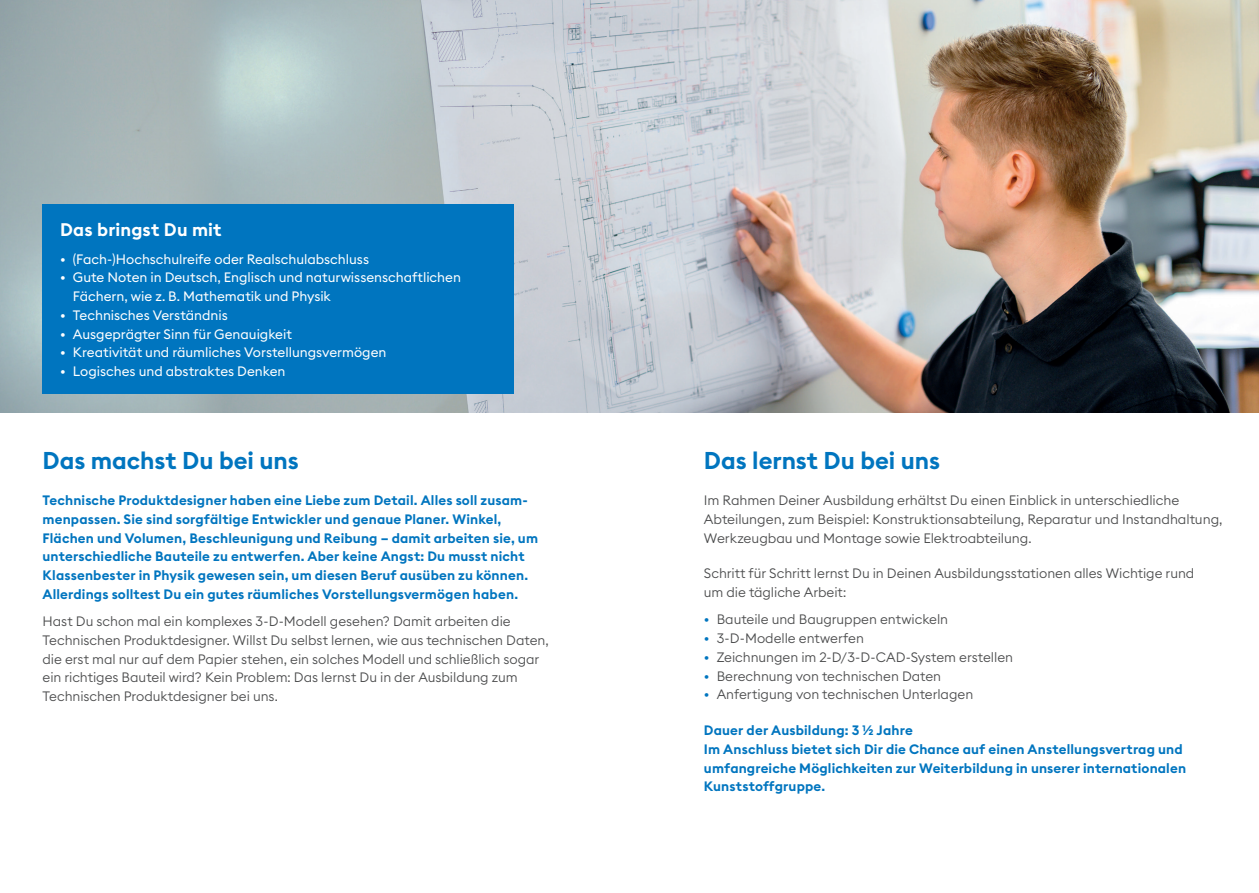
<style>
.page{position:relative;width:1259px;height:893px;background:#fff}
.page>*{position:absolute;margin:0;border:0;box-sizing:border-box;transform-origin:0 0}
.ROE_H2_DE{font:600 24px "Euclid Square";color:#0075bf}
.ROE_H3_DE{font:600 18px "Euclid Square";letter-spacing:.01em;color:#fff}
.ROE_Copy_9_12_5{font:300 13.5px/18.8px "Euclid Square";letter-spacing:-.005em;color:#4b4c4d}
.ROE_Copy_9_12_5-2{font:600 13.5px/18.8px "Euclid Square";letter-spacing:.01em;color:#0075bf}
.ROE_Aufzählung-Negat{font:13.5px/18.8px "Euclid Square";color:#fff}
.s1{color:#0075bf}
</style>
<div class="page">
<img style="left:0;top:0;width:166px;height:412px">
<img style="left:166px;top:0;width:1093px;height:412px">
<div style="left:43px;top:204px;width:470px;height:190px;background:#0075bf"></div>
<p class="ROE_H3_DE" style="left:60px;top:218px;width:163px">Das bringst Du mit</p>
<p class="ROE_Aufzählung-Negat" style="left:60px;top:249px;width:310px">• (Fach-)Hochschulreife oder Realschulabschluss</p>
<p class="ROE_Aufzählung-Negat" style="left:73px;top:268px;width:389px;text-indent:-13px">• Gute Noten in Deutsch, Englisch und naturwissenschaftlichen<br>Fächern, wie z. B. Mathematik und Physik</p>
<p class="ROE_Aufzählung-Negat" style="left:60px;top:306px;width:169px">• Technisches Verständnis</p>
<p class="ROE_Aufzählung-Negat" style="left:60px;top:324px;width:233px">• Ausgeprägter Sinn für Genauigkeit</p>
<p class="ROE_Aufzählung-Negat" style="left:60px;top:343px;width:328px">• Kreativität und räumliches Vorstellungsvermögen</p>
<p class="ROE_Aufzählung-Negat" style="left:60px;top:362px;width:227px">• Logisches und abstraktes Denken</p>
<p class="ROE_H2_DE" style="left:43px;top:446px;width:258px">Das machst Du bei uns</p>
<p class="ROE_Copy_9_12_5-2" style="left:43px;top:491px;width:497px">Technische Produktdesigner haben eine Liebe zum Detail. Alles soll zusam&shy;menpassen. Sie sind sorgfältige Entwickler und genaue Planer. Winkel, Flächen und Volumen, Beschleunigung und Reibung – damit arbeiten sie, um unterschiedliche Bauteile zu entwerfen. Aber keine Angst: Du musst nicht Klassenbester in Physik gewesen sein, um diesen Beruf ausüben zu können.<br>Allerdings solltest Du ein gutes räumliches Vorstellungsvermögen haben.</p>
<p class="ROE_Copy_9_12_5" style="left:43px;top:612px;width:508px">Hast Du schon mal ein komplexes 3-D-Modell gesehen? Damit arbeiten die Technischen Produktdesigner. Willst Du selbst lernen, wie aus technischen Daten, die erst mal nur auf dem Papier stehen, ein solches Modell und schließlich sogar ein richtiges Bauteil wird? Kein Problem: Das lernst Du in der Ausbildung zum Technischen Produktdesigner bei uns.</p>
<p class="ROE_H2_DE" style="left:704px;top:446px;width:238px">Das lernst Du bei uns</p>
<p class="ROE_Copy_9_12_5" style="left:704px;top:491px;width:520px">Im Rahmen Deiner Ausbildung erhältst Du einen Einblick in unterschiedliche<br>Abteilungen, zum Beispiel: Konstruktionsabteilung, Reparatur und Instandhaltung,<br>Werkzeugbau und Montage sowie Elektroabteilung.</p>
<p class="ROE_Copy_9_12_5" style="left:704px;top:564px;width:492px">Schritt für Schritt lernst Du in Deinen Ausbildungsstationen alles Wichtige rund um die tägliche Arbeit:</p>
<p class="ROE_Copy_9_12_5" style="left:704px;top:610px;width:246px"><span class="s1">•</span> Bauteile und Baugruppen entwickeln</p>
<p class="ROE_Copy_9_12_5" style="left:704px;top:629px;width:162px"><span class="s1">•</span> 3-D-Modelle entwerfen</p>
<p class="ROE_Copy_9_12_5" style="left:704px;top:648px;width:311px"><span class="s1">•</span> Zeichnungen im 2-D/3-D-CAD-System erstellen</p>
<p class="ROE_Copy_9_12_5" style="left:704px;top:666px;width:239px"><span class="s1">•</span> Berechnung von technischen Daten</p>
<p class="ROE_Copy_9_12_5" style="left:704px;top:685px;width:271px"><span class="s1">•</span> Anfertigung von technischen Unterlagen</p>
<p class="ROE_Copy_9_12_5-2" style="left:704px;top:721px;width:210px">Dauer der Ausbildung: 3 ½ Jahre</p>
<p class="ROE_Copy_9_12_5-2" style="left:704px;top:740px;width:484px">Im Anschluss bietet sich Dir die Chance auf einen Anstellungsvertrag und umfangreiche Möglichkeiten zur Weiterbildung in unserer internationalen<br>Kunststoffgruppe.</p>
</div>
